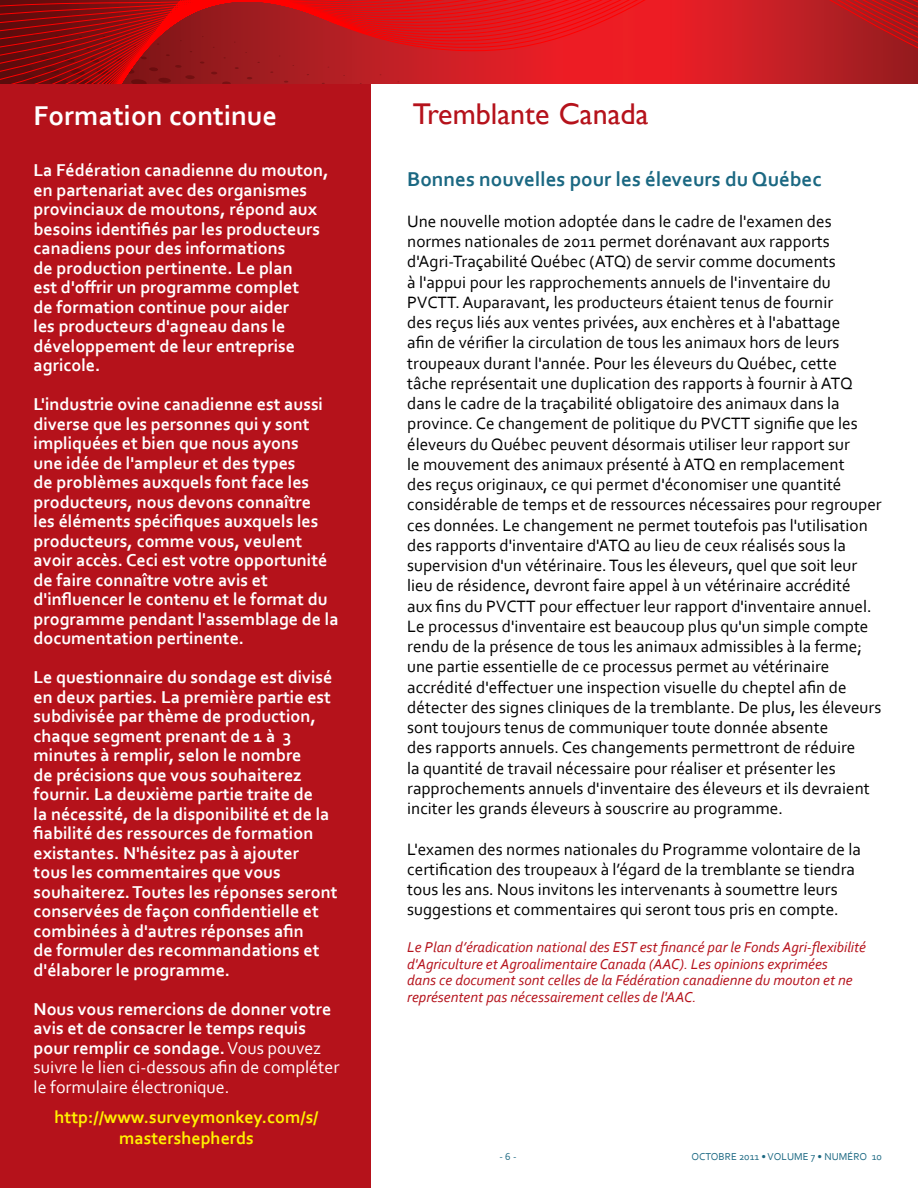
<style>
.page{position:relative;width:918px;height:1188px;background:#fff}
.page>*{position:absolute;margin:0;border:0;box-sizing:border-box;transform-origin:0 0}
.t1{font:30px "Gill Sans";color:#b5121b}
.t2{font:700 28.5px "Corbel";color:#fff}
.t3{font:700 21px "Corbel";color:#1b6882}
.t4{font:700 18px/19.5px "Corbel";color:#fff}
.t5{font:700 18px/21px "Corbel";color:#fff200;text-align:center}
.t6{font:17.25px/20.2px "Corbel";color:#000}
.t7{font:italic 15px/16.5px "Corbel";color:#b5121b}
.t8{font:10.5px "Corbel";color:#1b6882}
.s1{font-weight:400}
</style>
<div class="page">
<div style="left:0;top:60px;width:370px;height:1128px;background:#b5121b"></div>
<svg style="left:0;top:0;width:918px;height:84px"></svg>
<h2 class="t2" style="left:34px;top:98px;width:245px">Formation continue</h2>
<p class="t4" style="left:34px;top:160px;width:297px">La Fédération canadienne du mouton, en partenariat avec des organismes provinciaux de moutons, répond aux besoins identifiés par les producteurs canadiens pour des informations<br>de production pertinente. Le plan<br>est d'offrir un programme complet<br>de formation continue pour aider<br>les producteurs d'agneau dans le développement de leur entreprise agricole.</p>
<p class="t4" style="left:34px;top:394px;width:307px">L'industrie ovine canadienne est aussi diverse que les personnes qui y sont impliquées et bien que nous ayons<br>une idée de l'ampleur et des types<br>de problèmes auxquels font face les producteurs, nous devons connaître<br>les éléments spécifiques auxquels les producteurs, comme vous, veulent avoir accès. Ceci est votre opportunité de faire connaître votre avis et d'influencer le contenu et le format du programme pendant l'assemblage de la documentation pertinente.</p>
<p class="t4" style="left:34px;top:667px;width:305px">Le questionnaire du sondage est divisé en deux parties. La première partie est subdivisée par thème de production, chaque segment prenant de 1 à 3 minutes à remplir, selon le nombre<br>de précisions que vous souhaiterez fournir. La deuxième partie traite de<br>la nécessité, de la disponibilité et de la fiabilité des ressources de formation existantes. N'hésitez pas à ajouter tous les commentaires que vous souhaiterez. Toutes les réponses seront conservées de façon confidentielle et combinées à d'autres réponses afin<br>de formuler des recommandations et d'élaborer le programme.</p>
<p class="t4" style="left:34px;top:999px;width:307px">Nous vous remercions de donner votre avis et de consacrer le temps requis pour remplir ce sondage. <span class="s1">Vous pouvez suivre le lien ci-dessous afin de compléter le formulaire électronique.</span></p>
<p class="t5" style="left:55px;top:1106px;width:266px">http://www.surveymonkey.com/s/ mastershepherds</p>
<h1 class="t1" style="left:413px;top:97px;width:238px">Tremblante Canada</h1>
<p class="t3" style="left:407px;top:166px;width:416px">Bonnes nouvelles pour les éleveurs du Québec</p>
<p class="t6" style="left:407px;top:211px;width:476px">Une nouvelle motion adoptée dans le cadre de l'examen des normes nationales de 2011 permet dorénavant aux rapports d'Agri-Traçabilité Québec (ATQ) de servir comme documents<br>à l'appui pour les rapprochements annuels de l'inventaire du PVCTT. Auparavant, les producteurs étaient tenus de fournir<br>des reçus liés aux ventes privées, aux enchères et à l'abattage<br>afin de vérifier la circulation de tous les animaux hors de leurs troupeaux durant l'année. Pour les éleveurs du Québec, cette<br>tâche représentait une duplication des rapports à fournir à ATQ dans le cadre de la traçabilité obligatoire des animaux dans la province. Ce changement de politique du PVCTT signifie que les éleveurs du Québec peuvent désormais utiliser leur rapport sur<br>le mouvement des animaux présenté à ATQ en remplacement<br>des reçus originaux, ce qui permet d'économiser une quantité considérable de temps et de ressources nécessaires pour regrouper ces données. Le changement ne permet toutefois pas l'utilisation des rapports d'inventaire d'ATQ au lieu de ceux réalisés sous la supervision d'un vétérinaire. Tous les éleveurs, quel que soit leur lieu de résidence, devront faire appel à un vétérinaire accrédité<br>aux fins du PVCTT pour effectuer leur rapport d'inventaire annuel.<br>Le processus d'inventaire est beaucoup plus qu'un simple compte rendu de la présence de tous les animaux admissibles à la ferme; une partie essentielle de ce processus permet au vétérinaire accrédité d'effectuer une inspection visuelle du cheptel afin de détecter des signes cliniques de la tremblante. De plus, les éleveurs sont toujours tenus de communiquer toute donnée absente<br>des rapports annuels. Ces changements permettront de réduire<br>la quantité de travail nécessaire pour réaliser et présenter les rapprochements annuels d'inventaire des éleveurs et ils devraient inciter les grands éleveurs à souscrire au programme.</p>
<p class="t6" style="left:407px;top:838px;width:455px">L'examen des normes nationales du Programme volontaire de la certification des troupeaux à l’égard de la tremblante se tiendra tous les ans. Nous invitons les intervenants à soumettre leurs suggestions et commentaires qui seront tous pris en compte.</p>
<p class="t7" style="left:407px;top:938px;width:460px">Le Plan d’éradication national des EST est financé par le Fonds Agri-flexibilité d'Agriculture et Agroalimentaire Canada (AAC). Les opinions exprimées<br>dans ce document sont celles de la Fédération canadienne du mouton et ne représentent pas nécessairement celles de l'AAC.</p>
<p class="t8" style="left:499px;top:1150px;width:19px">- 6 -</p>
<p class="t8" style="left:691px;top:1150px;width:192px">OCTOBRE 2011 • VOLUME 7 • NUMÉRO 10</p>
</div>
